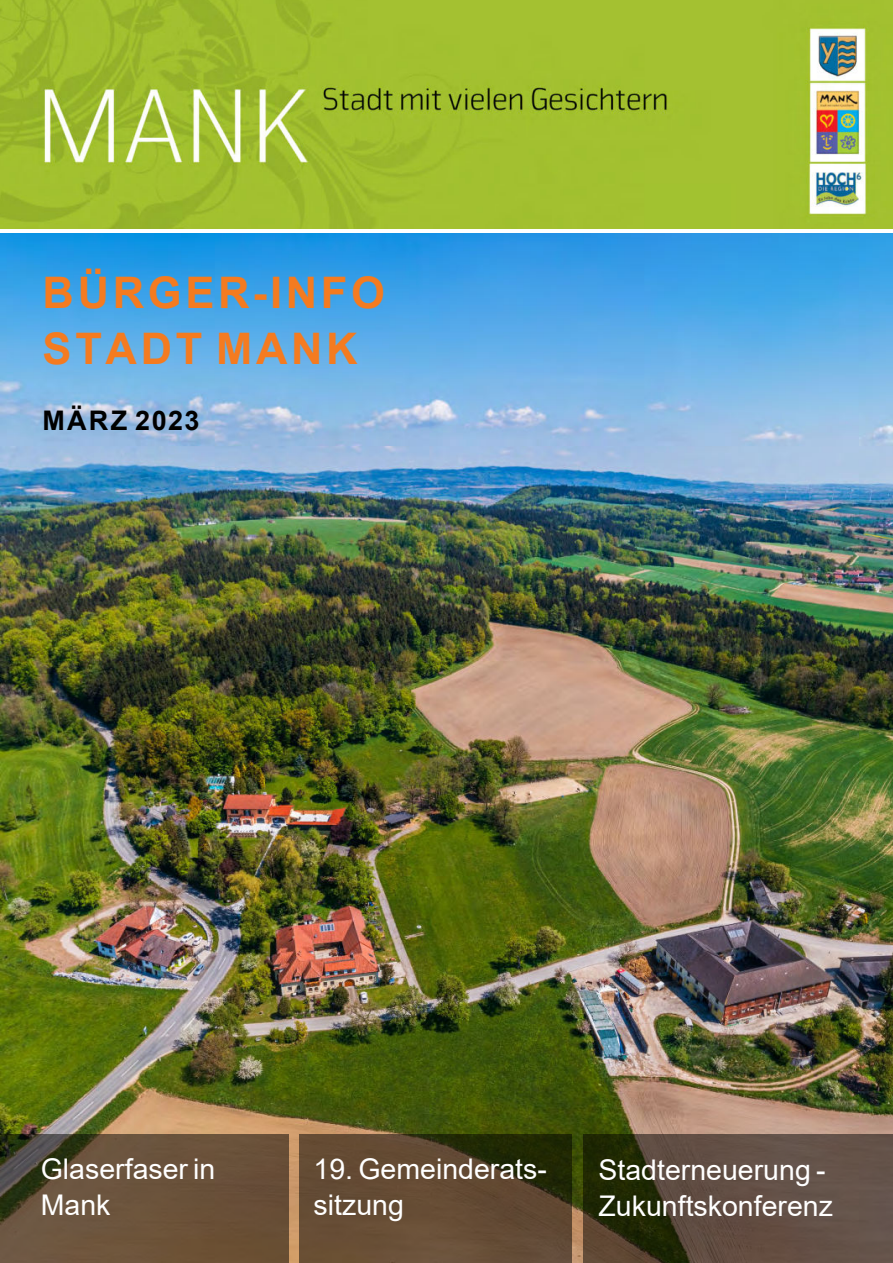
<style>
.page{position:relative;width:893px;height:1263px;background:#fff}
.page>*{position:absolute;margin:0;border:0;box-sizing:border-box;transform-origin:0 0}
.t1{font:700 43.5px/55.5px "Arial";letter-spacing:.085em;color:#f47b20}
.t2{font:28.5px/36px "Arial";color:#fff}
.t3{font:700 27px "Arial";letter-spacing:.07em;color:#000}
</style>
<div class="page">
<img style="left:0;top:233px;width:893px;height:1030px">
<img style="left:0;top:0;width:893px;height:228px">
<svg style="left:0;top:1134px;width:289px;height:129px;background:#654f38"></svg>
<svg style="left:300px;top:1134px;width:272px;height:129px;background:#5b462d"></svg>
<svg style="left:583px;top:1134px;width:310px;height:129px;background:#544737"></svg>
<h1 class="t1" style="left:43px;top:269px;width:344px">BÜRGER-INFO<br>STADT MANK</h1>
<p class="t3" style="left:42px;top:410px;width:159px">MÄRZ 2023</p>
<p class="t2" style="left:41px;top:1154px;width:176px">Glaserfaser in<br>Mank</p>
<p class="t2" style="left:314px;top:1154px;width:235px">19. Gemeinderats&shy;sitzung</p>
<p class="t2" style="left:598px;top:1155px;width:236px">Stadterneuerung -<br>Zukunftskonferenz</p>
</div>
